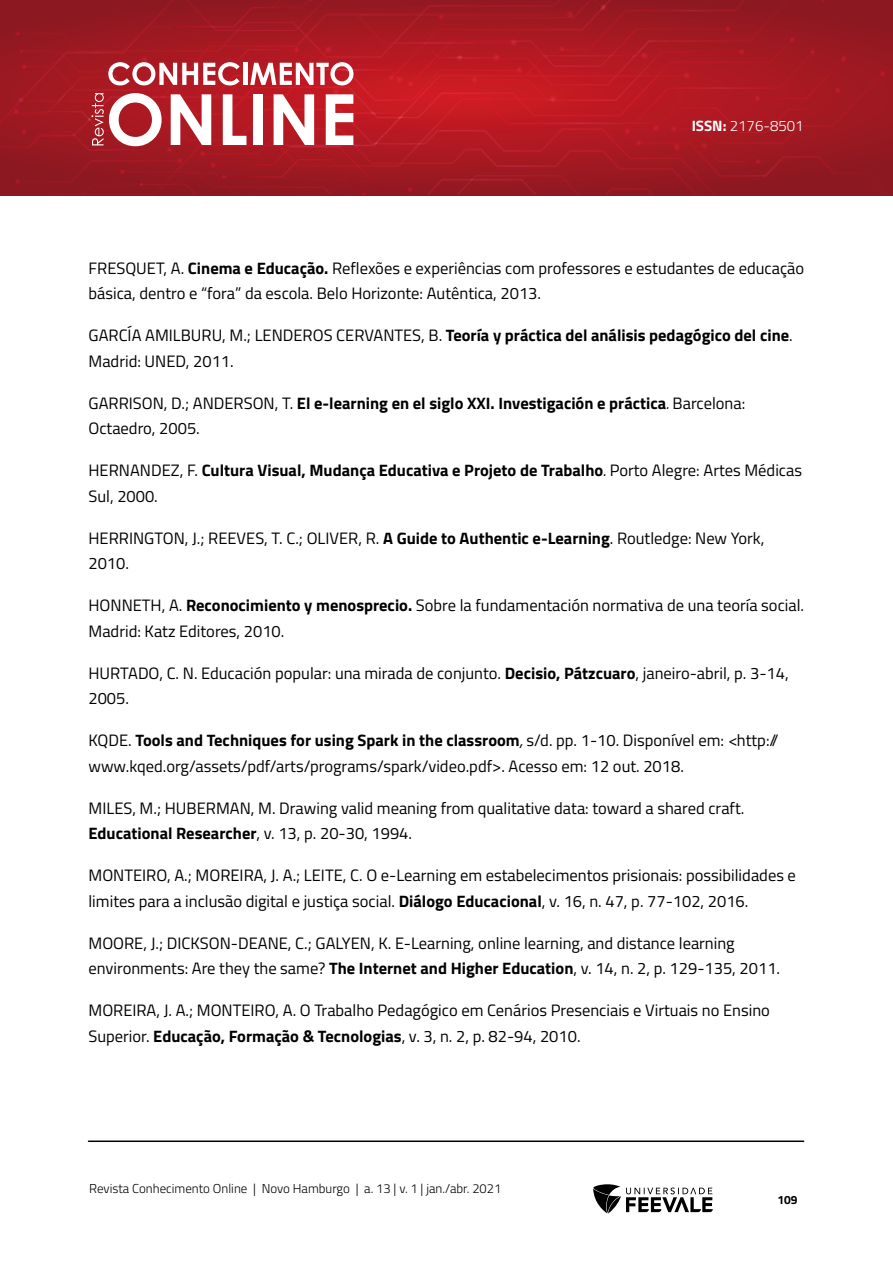
<style>
.page{position:relative;width:893px;height:1263px;background:#fff}
.page>*{position:absolute;margin:0;border:0;box-sizing:border-box;transform-origin:0 0}
.t1{font:16.5px/25.5px "Titillium Web";color:#000}
.t2{font:700 16.5px/25.5px "Titillium Web";color:#000}
.t3{font:300 15px "Titillium Web";color:#fff}
.t4{font:300 12.9px "Titillium Web";color:#000}
.t5{font:700 12px "Titillium Web";color:#000}
.s1{font-weight:700}
.s2{font-style:italic}
.s3{font-weight:400}
.s4{font-weight:400;font-style:italic}
</style>
<div class="page">
<svg style="left:593px;top:1184px;width:120px;height:29px"></svg>
<hr style="left:88px;top:1140px;width:716px;height:2px;background:#000">
<svg style="left:0;top:0;width:889px;height:196px;background:#a9242d"></svg>
<p class="t3" style="left:692px;top:115px;width:114px"><span class="s1">ISSN:</span> 2176-8501</p>
<p class="t1" style="left:88px;top:254px;width:717px">FRESQUET, A. <span class="s1">Cinema e Educação.</span> Reflexões e experiências com professores e estudantes de educação básica, dentro e “fora” da escola. Belo Horizonte: Autêntica, 2013.</p>
<p class="t1" style="left:88px;top:322px;width:706px">GARCÍA AMILBURU, M.; LENDEROS CERVANTES, B. <span class="s1">Teoría y práctica del análisis pedagógico del cine</span>.<br>Madrid: UNED, 2011.</p>
<p class="t1" style="left:88px;top:389px;width:658px">GARRISON, D.; ANDERSON, T. <span class="s1">El e-learning en el siglo XXI. Investigación e práctica</span><span class="s2">.</span> Barcelona:<br>Octaedro, 2005.</p>
<p class="t2" style="left:88px;top:457px;width:715px"><span class="s3">HERNANDEZ, F.</span> Cultura Visual, Mudança Educativa e Projeto de Trabalho<span class="s4">.</span> <span class="s3">Porto Alegre: Artes Médicas<br>Sul, 2000.</span></p>
<p class="t1" style="left:88px;top:524px;width:677px">HERRINGTON, J.; REEVES, T. C.; OLIVER, R. <span class="s1">A Guide to Authentic e-Learning</span>. Routledge: New York,<br>2010.</p>
<p class="t1" style="left:88px;top:592px;width:717px">HONNETH, A. <span class="s1">Reconocimiento y menosprecio.</span> Sobre la fundamentación normativa de una teoría social.<br>Madrid: Katz Editores, 2010.</p>
<p class="t1" style="left:88px;top:659px;width:702px">HURTADO, C. N. Educación popular: una mirada de conjunto. <span class="s1">Decisio, Pátzcuaro</span>, janeiro-abril, p. 3-14,<br>2005.</p>
<p class="t1" style="left:88px;top:727px;width:691px">KQDE. <span class="s1">Tools and Techniques for using Spark in the classroom</span><span class="s2">,</span> s/d. pp. 1-10. Disponível em: <span class="s2">&lt;</span>http:// www.kqed.org/assets/pdf/arts/programs/spark/video.pdf&gt;. Acesso em: 12 out. 2018.</p>
<p class="t1" style="left:88px;top:794px;width:657px">MILES, M.; HUBERMAN, M. Drawing valid meaning from qualitative data: toward a shared craft.<br><span class="s1">Educational Researcher</span>, v. 13, p. 20-30, 1994.</p>
<p class="t1" style="left:88px;top:862px;width:709px">MONTEIRO, A.; MOREIRA, J. A.; LEITE, C. O e-Learning em estabelecimentos prisionais: possibilidades e limites para a inclusão digital e justiça social. <span class="s1">Diálogo Educacional</span>, v. 16, n. 47, p. 77-102, 2016.</p>
<p class="t1" style="left:88px;top:929px;width:693px">MOORE, J.; DICKSON-DEANE, C.; GALYEN, K. E-Learning, online learning, and distance learning environments: Are they the same? <span class="s1">The Internet and Higher Education</span>, v. 14, n. 2, p. 129-135, 2011.</p>
<p class="t1" style="left:88px;top:997px;width:683px">MOREIRA, J. A.; MONTEIRO, A. O Trabalho Pedagógico em Cenários Presenciais e Virtuais no Ensino<br>Superior. <span class="s1">Educação, Formação &amp; Tecnologias</span>, v. 3, n. 2, p. 82-94, 2010.</p>
<p class="t4" style="left:89px;top:1179px;width:414px">Revista Conhecimento Online | Novo Hamburgo | a. 13 | v. 1 | jan./abr. 2021</p>
<p class="t5" style="left:777px;top:1190px;width:22px">109</p>
</div>
